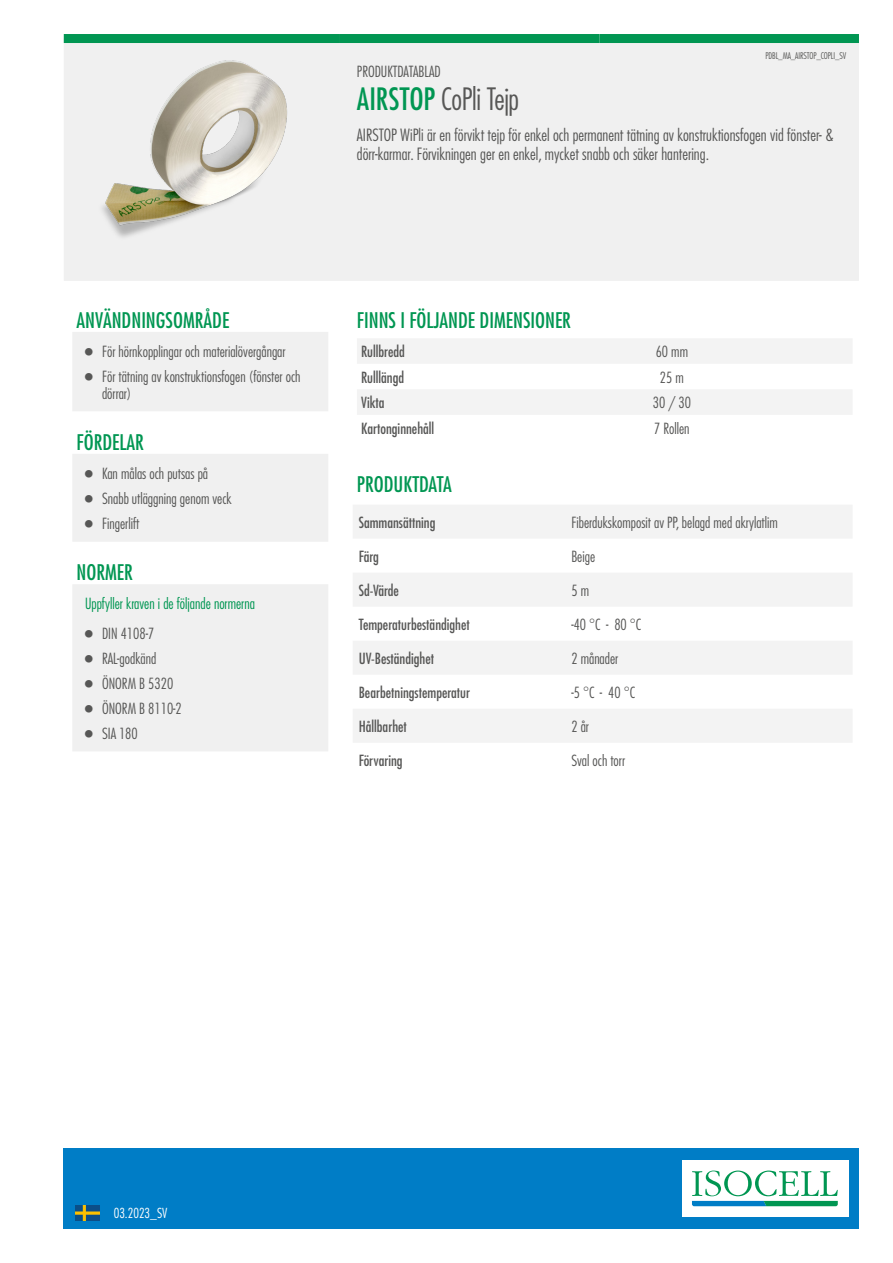
<style>
.page{position:relative;width:893px;height:1263px;background:#fff}
.page>*{position:absolute;margin:0;border:0;box-sizing:border-box;transform-origin:0 0}
.t1{font:300 condensed 30px "Futura LT Pro";letter-spacing:-.015em;color:#575756}
.t2{font:500 condensed 21px "Futura LT Pro";color:#009652}
.t3{font:300 condensed 16.5px/19.8px "Futura LT Pro";color:#575756}
.t4{font:300 condensed 15px/25px "Futura LT Pro";color:#575756}
.t5{font:500 condensed 15px "Futura LT Pro";color:#575756}
.t6{font:300 condensed 15px "Futura LT Pro";color:#009652}
.t7{font:300 condensed 13.5px "Futura LT Pro";color:#fff}
.t8{font:300 condensed 9px "Futura LT Pro";letter-spacing:-.01em;color:#575756}
.s1{font-weight:500;color:#009652}
</style>
<div class="page">
<div style="left:64px;top:1148px;width:795px;height:81px;background:#007dc6"></div>
<div style="left:682px;top:1160px;width:166px;height:57px;background:#fff"></div>
<svg style="left:692px;top:1170px;width:146px;height:36px"></svg>
<img style="left:75px;top:1205px;width:24px;height:15px">
<div style="left:64px;top:43px;width:795px;height:238px;background:#f0f0f0"></div>
<div style="left:64px;top:34px;width:276px;height:9px;background:#009652"></div>
<div style="left:340px;top:34px;width:259px;height:9px;background:#009652"></div>
<div style="left:599px;top:34px;width:260px;height:9px;background:#009652"></div>
<svg style="left:72px;top:332px;width:256px;height:419px;fill:#f0f0f0"></svg>
<svg style="left:357px;top:339px;width:495px;height:76px"></svg>
<svg style="left:353px;top:505px;width:499px;height:237px;fill:#f3f3f3"></svg>
<img style="left:64px;top:47px;width:281px;height:196px">
<svg style="left:85px;top:348px;width:8px;height:7px"></svg>
<svg style="left:85px;top:373px;width:8px;height:7px"></svg>
<svg style="left:85px;top:470px;width:8px;height:7px"></svg>
<svg style="left:85px;top:495px;width:8px;height:7px"></svg>
<svg style="left:85px;top:520px;width:8px;height:7px"></svg>
<svg style="left:85px;top:629px;width:8px;height:8px"></svg>
<svg style="left:85px;top:654px;width:8px;height:8px"></svg>
<svg style="left:85px;top:679px;width:8px;height:8px"></svg>
<svg style="left:85px;top:705px;width:8px;height:7px"></svg>
<svg style="left:85px;top:730px;width:8px;height:7px"></svg>
<p class="t4" style="left:357px;top:59px;width:85px">PRODUKTDATABLAD</p>
<p class="t8" style="left:765px;top:50px;width:82px">PDBL_MA_AIRSTOP_COPLI_SV</p>
<h1 class="t1" style="left:357px;top:80px;width:164px"><span class="s1">AIRSTOP</span> CoPli Tejp</h1>
<p class="t3" style="left:357px;top:125px;width:478px">AIRSTOP WiPli är en förvikt tejp för enkel och permanent tätning av konstruktionsfogen vid fönster- &amp; dörr-karmar. Förvikningen ger en enkel, mycket snabb och säker hantering.</p>
<h2 class="t2" style="left:77px;top:305px;width:154px">ANVÄNDNINGSOMRÅDE</h2>
<p class="t4" style="left:102px;top:339px;width:200px">För hörnkopplingar och materialövergångar<br>För tätning av konstruktionsfogen (fönster och</p>
<p class="t4" style="left:102px;top:380px;width:31px">dörrar)</p>
<h2 class="t2" style="left:77px;top:427px;width:69px">FÖRDELAR</h2>
<p class="t4" style="left:102px;top:461px;width:131px">Kan målas och putsas på<br>Snabb utläggning genom veck<br>Fingerlift</p>
<h2 class="t2" style="left:77px;top:558px;width:58px">NORMER</h2>
<p class="t6" style="left:85px;top:594px;width:171px">Uppfyller kraven i de följande normerna</p>
<p class="t4" style="left:102px;top:620px;width:81px">DIN 4108-7<br>RAL-godkänd<br>ÖNORM B 5320<br>ÖNORM B 8110-2<br>SIA 180</p>
<h2 class="t2" style="left:357px;top:305px;width:216px">FINNS I FÖLJANDE DIMENSIONER</h2>
<p class="t5" style="left:361px;top:341px;width:45px">Rullbredd</p>
<p class="t4" style="left:656px;top:339px;width:34px">60 mm</p>
<p class="t5" style="left:361px;top:367px;width:44px">Rulllängd</p>
<p class="t4" style="left:660px;top:365px;width:25px">25 m</p>
<p class="t5" style="left:361px;top:392px;width:25px">Vikta</p>
<p class="t4" style="left:653px;top:390px;width:40px">30 / 30</p>
<p class="t5" style="left:361px;top:418px;width:75px">Kartonginnehåll</p>
<p class="t4" style="left:654px;top:416px;width:37px">7 Rollen</p>
<h2 class="t2" style="left:357px;top:470px;width:96px">PRODUKTDATA</h2>
<p class="t5" style="left:359px;top:512px;width:78px">Sammansättning</p>
<p class="t4" style="left:571px;top:510px;width:208px">Fiberdukskomposit av PP, belagd med akrylatlim</p>
<p class="t5" style="left:359px;top:546px;width:22px">Färg</p>
<p class="t4" style="left:571px;top:544px;width:25px">Beige</p>
<p class="t5" style="left:359px;top:580px;width:42px">Sd-Värde</p>
<p class="t4" style="left:571px;top:578px;width:19px">5 m</p>
<p class="t5" style="left:359px;top:614px;width:113px">Temperaturbeständighet</p>
<p class="t4" style="left:571px;top:612px;width:72px">-40 °C - 80 °C</p>
<p class="t5" style="left:359px;top:648px;width:77px">UV-Beständighet</p>
<p class="t4" style="left:571px;top:646px;width:48px">2 månader</p>
<p class="t5" style="left:359px;top:682px;width:113px">Bearbetningstemperatur</p>
<p class="t4" style="left:571px;top:680px;width:65px">-5 °C - 40 °C</p>
<p class="t5" style="left:359px;top:716px;width:50px">Hållbarhet</p>
<p class="t4" style="left:571px;top:714px;width:19px">2 år</p>
<p class="t5" style="left:359px;top:750px;width:45px">Förvaring</p>
<p class="t4" style="left:571px;top:748px;width:55px">Sval och torr</p>
<p class="t7" style="left:114px;top:1204px;width:55px">03.2023_SV</p>
</div>
